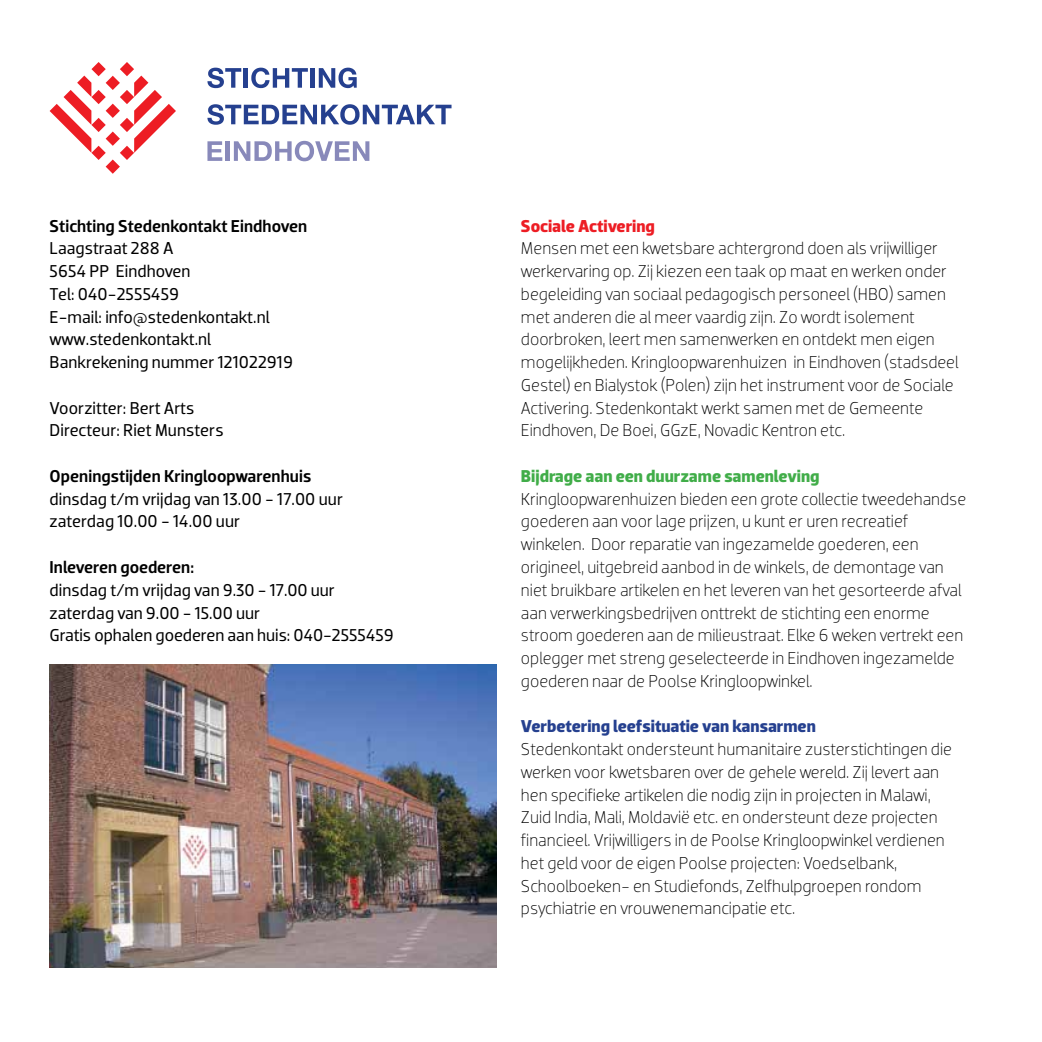
<style>
.page{position:relative;width:1042px;height:1042px;background:#fff}
.page>*{position:absolute;margin:0;border:0;box-sizing:border-box;transform-origin:0 0}
.t1{font:300 17.5px/22.8px "Dobra";letter-spacing:-.005em;color:#000}
.t2{font:17.5px/22.8px "Dobra";color:#000}
.t3{font:500 17.5px "Dobra";color:#000}
.t4{font:700 17.5px "Dobra";letter-spacing:-.005em;color:#25408f}
.t5{font:700 17.5px "Dobra";color:#41ad49}
.t6{font:700 17.5px "Dobra";color:#ed1d24}
</style>
<div class="page">
<img style="left:50px;top:664px;width:446px;height:303px">
<svg style="left:50px;top:62px;width:126px;height:112px"></svg>
<svg style="left:207px;top:68px;width:34px;height:20px"></svg>
<hr style="left:244px;top:68px;width:4px;height:20px;background:#25408f">
<svg style="left:251px;top:68px;width:57px;height:20px"></svg>
<div style="left:310px;top:68px;width:5px;height:20px;background:#25408f"></div>
<svg style="left:319px;top:68px;width:38px;height:20px"></svg>
<svg style="left:207px;top:104px;width:244px;height:21px"></svg>
<svg style="left:207px;top:141px;width:15px;height:20px"></svg>
<div style="left:225px;top:141px;width:5px;height:20px;background:#8889ba"></div>
<svg style="left:234px;top:141px;width:135px;height:20px"></svg>
<p class="t3" style="left:50px;top:215px;width:259px">Stichting Stedenkontakt Eindhoven</p>
<p class="t2" style="left:50px;top:237px;width:245px">Laagstraat 288 A<br>5654 PP Eindhoven<br>Tel: 040-2555459<br>E-mail: info@stedenkontakt.nl www.stedenkontakt.nl<br>Bankrekening nummer 121022919</p>
<p class="t2" style="left:50px;top:396px;width:175px">Voorzitter: Bert Arts<br>Directeur: Riet Munsters</p>
<p class="t3" style="left:50px;top:466px;width:263px">Openingstijden Kringloopwarenhuis</p>
<p class="t2" style="left:50px;top:487px;width:295px">dinsdag t/m vrijdag van 13.00 - 17.00 uur zaterdag 10.00 - 14.00 uur</p>
<p class="t3" style="left:50px;top:557px;width:146px">Inleveren goederen:</p>
<p class="t2" style="left:50px;top:578px;width:346px">dinsdag t/m vrijdag van 9.30 - 17.00 uur zaterdag van 9.00 - 15.00 uur<br>Gratis ophalen goederen aan huis: 040-2555459</p>
<p class="t6" style="left:521px;top:215px;width:135px">Sociale Activering</p>
<p class="t1" style="left:521px;top:237px;width:439px">Mensen met een kwetsbare achtergrond doen als vrijwilliger werkervaring op. Zij kiezen een taak op maat en werken onder begeleiding van sociaal pedagogisch personeel (HBO) samen met anderen die al meer vaardig zijn. Zo wordt isolement doorbroken, leert men samenwerken en ontdekt men eigen mogelijkheden. Kringloopwarenhuizen in Eindhoven (stadsdeel Gestel) en Bialystok (Polen) zijn het instrument voor de Sociale Activering. Stedenkontakt werkt samen met de Gemeente Eindhoven, De Boei, GGzE, Novadic Kentron etc.</p>
<p class="t5" style="left:521px;top:466px;width:300px">Bijdrage aan een duurzame samenleving</p>
<p class="t1" style="left:521px;top:487px;width:447px">Kringloopwarenhuizen bieden een grote collectie tweedehandse goederen aan voor lage prijzen, u kunt er uren recreatief winkelen. Door reparatie van ingezamelde goederen, een origineel, uitgebreid aanbod in de winkels, de demontage van niet bruikbare artikelen en het leveren van het gesorteerde afval aan verwerkingsbedrijven onttrekt de stichting een enorme stroom goederen aan de milieustraat. Elke 6 weken vertrekt een oplegger met streng geselecteerde in Eindhoven ingezamelde goederen naar de Poolse Kringloopwinkel.</p>
<p class="t4" style="left:521px;top:716px;width:296px">Verbetering leefsituatie van kansarmen</p>
<p class="t1" style="left:521px;top:738px;width:433px">Stedenkontakt ondersteunt humanitaire zusterstichtingen die werken voor kwetsbaren over de gehele wereld. Zij levert aan hen specifieke artikelen die nodig zijn in projecten in Malawi, Zuid India, Mali, Moldavië etc. en ondersteunt deze projecten financieel. Vrijwilligers in de Poolse Kringloopwinkel verdienen het geld voor de eigen Poolse projecten: Voedselbank, Schoolboeken- en Studiefonds, Zelfhulpgroepen rondom psychiatrie en vrouwenemancipatie etc.</p>
</div>
